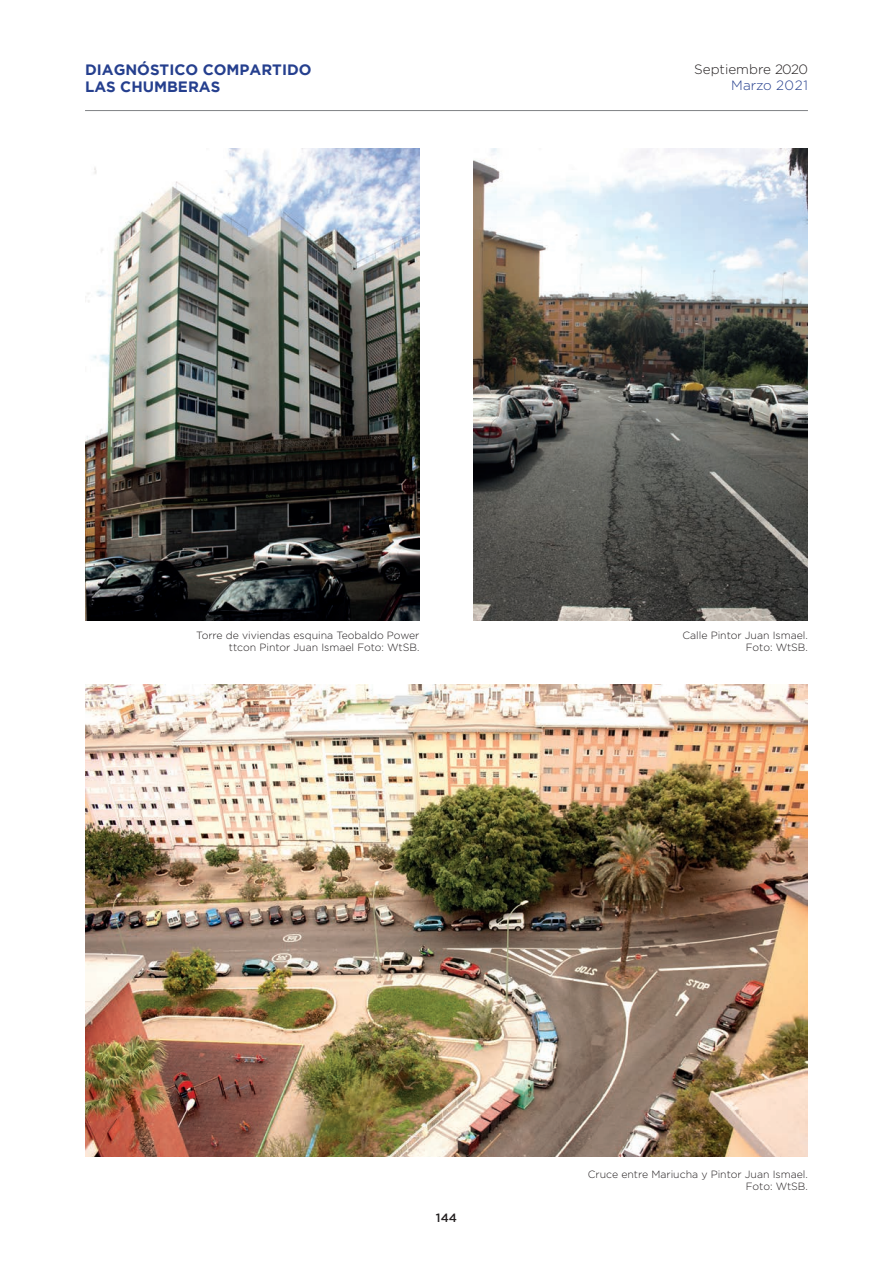
<style>
.page{position:relative;width:893px;height:1263px;background:#fff}
.page>*{position:absolute;margin:0;border:0;box-sizing:border-box;transform-origin:0 0}
.t1{font:700 15px/16.5px "Gotham";color:#253f8e}
.t2{font:300 13.5px "Gotham";color:#231f20}
.t3{font:300 13.5px "Gotham";color:#253f8e}
.t4{font:500 12px "Gotham";color:#231f20}
.t5{font:300 10.5px/12px "Gotham";color:#231f20;text-align:right}
</style>
<div class="page">
<hr style="left:85px;top:110px;width:723px;height:1px;background:#808285">
<img style="left:85px;top:149px;width:334px;height:472px">
<img style="left:473px;top:149px;width:335px;height:472px">
<img style="left:85px;top:685px;width:723px;height:472px">
<h1 class="t1" style="left:85px;top:61px;width:228px">DIAGNÓSTICO COMPARTIDO<br>LAS CHUMBERAS</h1>
<p class="t2" style="left:694px;top:62px;width:115px">Septiembre 2020</p>
<p class="t3" style="left:731px;top:78px;width:78px">Marzo 2021</p>
<p class="t5" style="left:196px;top:629px;width:225px">Torre de viviendas esquina Teobaldo Power ttcon Pintor Juan Ismael Foto: WtSB.</p>
<p class="t5" style="left:682px;top:629px;width:127px">Calle Pintor Juan Ismael.<br>Foto: WtSB.</p>
<p class="t4" style="left:436px;top:1211px;width:23px">144</p>
<p class="t5" style="left:588px;top:1168px;width:222px">Cruce entre Mariucha y Pintor Juan Ismael.<br>Foto: WtSB.</p>
</div>
